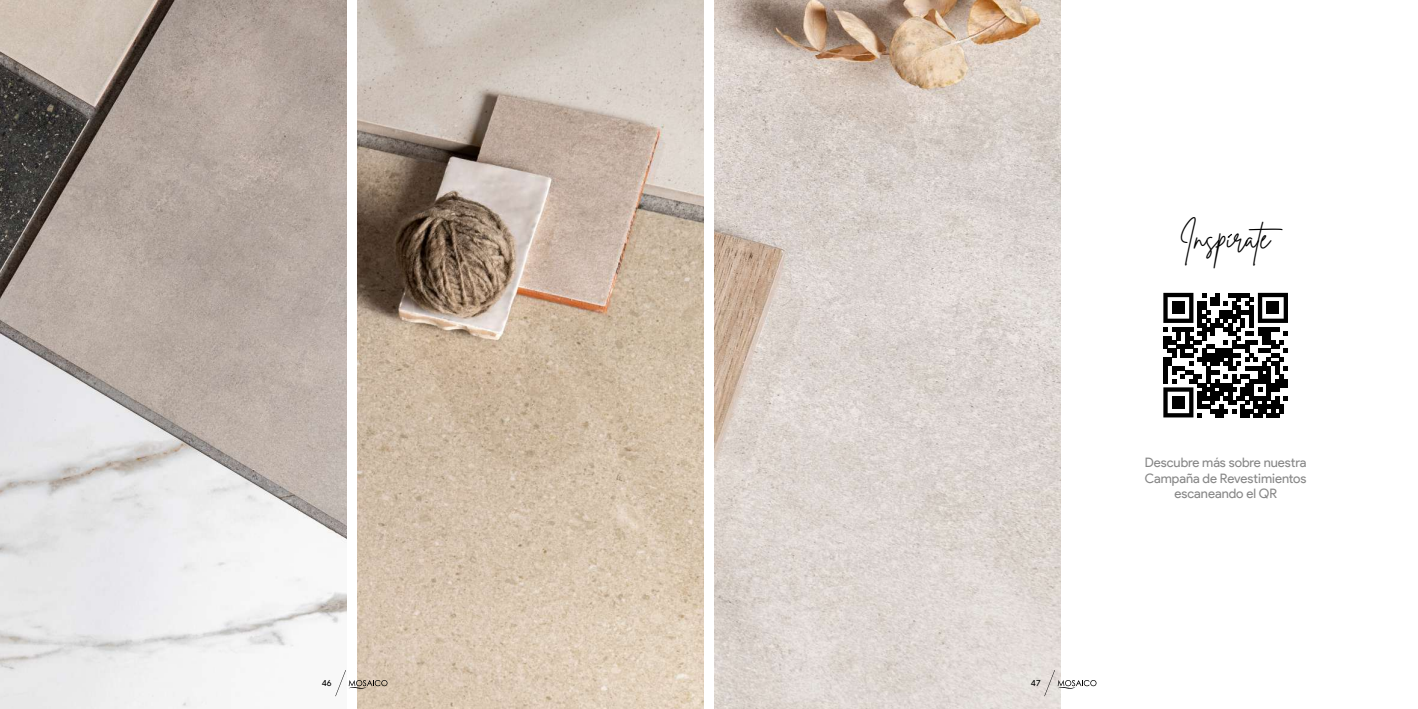
<style>
.page{position:relative;width:1418px;height:709px;background:#fff}
.page>*{position:absolute;margin:0;border:0;box-sizing:border-box;transform-origin:0 0}
.t1{font:30px "Brittany Signature";color:#000}
.t2{font:13px/15.6px "Product Sans";color:#878787;text-align:center}
.t3{font:8.75px "Product Sans";color:#000}
</style>
<div class="page">
<svg style="left:1163px;top:293px;width:124px;height:124px"></svg>
<div style="left:1171px;top:301px;width:13px;height:13px;background:#000"></div>
<div style="left:1266px;top:301px;width:13px;height:13px;background:#000"></div>
<div style="left:1171px;top:396px;width:13px;height:13px;background:#000"></div>
<img style="left:0;top:0;width:346px;height:709px">
<img style="left:714px;top:0;width:346px;height:709px">
<img style="left:357px;top:0;width:346px;height:709px">
<svg style="left:1228px;top:233px;width:4px;height:5px"></svg>
<svg style="left:1044px;top:670px;width:52px;height:26px"></svg>
<svg style="left:335px;top:670px;width:52px;height:26px"></svg>
<p class="t3" style="left:322px;top:677px;width:11px">46</p>
<p class="t3" style="left:1031px;top:677px;width:11px">47</p>
<h1 class="t1" style="left:1179px;top:219px;width:113px">Inspírate</h1>
<p class="t2" style="left:1144px;top:455px;width:163px">Descubre más sobre nuestra<br>Campaña de Revestimientos escaneando el QR</p>
</div>
